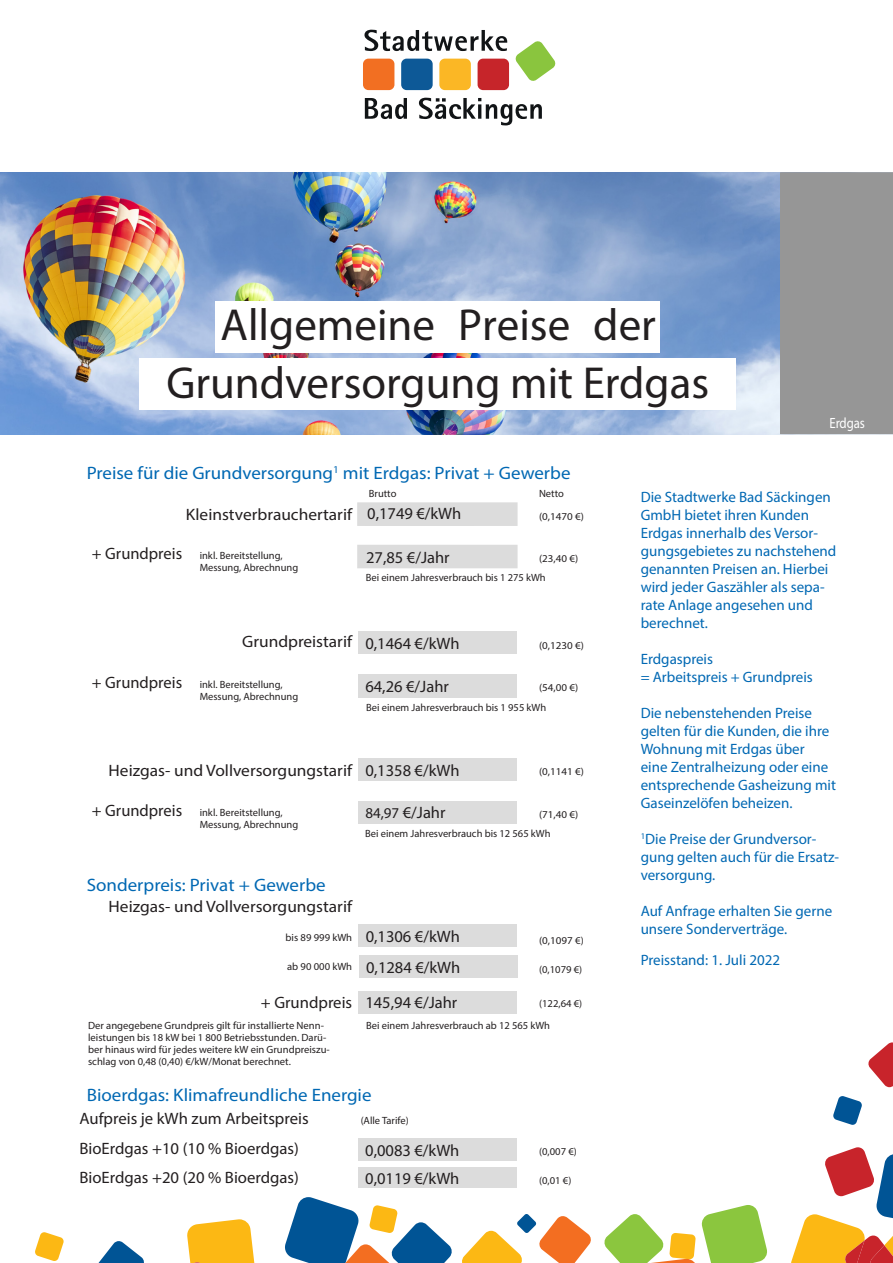
<style>
.page{position:relative;width:893px;height:1263px;background:#fff}
.page>*{position:absolute;margin:0;border:0;box-sizing:border-box;transform-origin:0 0}
.t1{font:45px "Myriad Pro";color:#231f20}
.t2{font:18px "Myriad Pro";color:#0068b3;scale:1.05 1}
.t3{font:16.5px "Myriad Pro";color:#231f20}
.t4{font:16.5px "Myriad Pro";color:#231f20;scale:1.05 1}
.t5{font:15px/18px "Myriad Pro";color:#0068b3}
.t6{font:14.85px "Myriad Pro";letter-spacing:-.01em;color:#fff;scale:.86 1}
.t7{font:10.5px/12px "Myriad Pro";color:#231f20}
.t8{font:10.5px "Myriad Pro";color:#231f20;scale:1.05 1}
.s1{font-size:16.5px}
.s2{font-size:15px}
</style>
<div class="page">
<img style="left:0;top:172px;width:780px;height:262px">
<div style="left:215px;top:301px;width:445px;height:52px;background:#fff"></div>
<div style="left:139px;top:358px;width:597px;height:52px;background:#fff"></div>
<div style="left:363px;top:59px;width:31px;height:31px;background:#f26f22;border-radius:6px"></div>
<div style="left:401px;top:59px;width:32px;height:31px;background:#0d5997;border-radius:6px"></div>
<div style="left:439px;top:59px;width:32px;height:31px;background:#fbb725;border-radius:6px"></div>
<div style="left:478px;top:59px;width:31px;height:31px;background:#c6252a;border-radius:6px"></div>
<svg style="left:515px;top:41px;width:41px;height:40px"></svg>
<svg style="left:364px;top:30px;width:143px;height:21px"></svg>
<svg style="left:365px;top:98px;width:42px;height:21px"></svg>
<svg style="left:419px;top:98px;width:123px;height:27px"></svg>
<div style="left:358px;top:545px;width:159px;height:23px;background:#dcdcdc"></div>
<div style="left:358px;top:758px;width:159px;height:22px;background:#dcdcdc"></div>
<div style="left:358px;top:801px;width:159px;height:22px;background:#dcdcdc"></div>
<div style="left:358px;top:991px;width:159px;height:22px;background:#dcdcdc"></div>
<div style="left:358px;top:675px;width:159px;height:23px;background:#dcdcdc"></div>
<div style="left:357px;top:502px;width:161px;height:24px;background:#dcdcdc;border:2px solid #dcdcdc"></div>
<div style="left:358px;top:631px;width:159px;height:23px;background:#dcdcdc"></div>
<div style="left:780px;top:172px;width:113px;height:262px;background:#969696"></div>
<div style="left:358px;top:925px;width:159px;height:22px;background:#dcdcdc"></div>
<div style="left:359px;top:955px;width:159px;height:22px;background:#dcdcdc"></div>
<div style="left:358px;top:1139px;width:159px;height:22px;background:#dcdcdc"></div>
<div style="left:358px;top:1167px;width:159px;height:21px;background:#dcdcdc"></div>
<svg style="left:833px;top:1096px;width:29px;height:29px"></svg>
<svg style="left:285px;top:1197px;width:167px;height:66px"></svg>
<svg style="left:35px;top:1232px;width:29px;height:29px"></svg>
<svg style="left:868px;top:1042px;width:25px;height:45px"></svg>
<svg style="left:98px;top:1241px;width:46px;height:22px"></svg>
<svg style="left:791px;top:1147px;width:102px;height:116px"></svg>
<svg style="left:187px;top:1219px;width:68px;height:44px;background:#fcc134"></svg>
<svg style="left:604px;top:1205px;width:163px;height:58px"></svg>
<svg style="left:462px;top:1214px;width:129px;height:49px"></svg>
<p class="t1" style="left:220px;top:297px;width:437px">Allgemeine Preise der</p>
<p class="t1" style="left:166px;top:355px;width:544px">Grundversorgung mit Erdgas</p>
<p class="t2" style="left:87px;top:462px;width:462px">Preise für die Grundversorgung<sup>1</sup> mit Erdgas: Privat + Gewerbe</p>
<p class="t6" style="left:829px;top:413px;width:43px">Erdgas</p>
<p class="t4" style="left:186px;top:504px;width:160px">Kleinstverbrauchertarif</p>
<p class="t7" style="left:200px;top:550px;width:100px;text-indent:-108px"><span class="s1">+ Grundpreis</span> inkl. Bereitstellung,<br>Messung, Abrechnung</p>
<p class="t7" style="left:369px;top:487px;width:29px">Brutto</p>
<p class="t7" style="left:539px;top:487px;width:26px">Netto</p>
<p class="t3" style="left:367px;top:503px;width:96px">0,1749 €/kWh</p>
<p class="t3" style="left:366px;top:547px;width:85px">27,85 €/Jahr</p>
<p class="t8" style="left:539px;top:510px;width:44px">(0,1470 €)</p>
<p class="t8" style="left:539px;top:552px;width:39px">(23,40 €)</p>
<p class="t7" style="left:366px;top:571px;width:182px">Bei einem Jahresverbrauch bis 1 275 kWh</p>
<p class="t4" style="left:242px;top:632px;width:106px">Grundpreistarif</p>
<p class="t7" style="left:200px;top:679px;width:100px;text-indent:-108px"><span class="s1">+ Grundpreis</span> inkl. Bereitstellung,<br>Messung, Abrechnung</p>
<p class="t3" style="left:365px;top:633px;width:96px">0,1464 €/kWh</p>
<p class="t3" style="left:365px;top:677px;width:85px">64,26 €/Jahr</p>
<p class="t8" style="left:539px;top:639px;width:44px">(0,1230 €)</p>
<p class="t8" style="left:539px;top:681px;width:39px">(54,00 €)</p>
<p class="t7" style="left:366px;top:701px;width:182px">Bei einem Jahresverbrauch bis 1 955 kWh</p>
<p class="t4" style="left:109px;top:761px;width:233px">Heizgas- und Vollversorgungstarif</p>
<p class="t7" style="left:200px;top:806px;width:100px;text-indent:-108px"><span class="s1">+ Grundpreis</span> inkl. Bereitstellung,<br>Messung, Abrechnung</p>
<p class="t3" style="left:365px;top:760px;width:96px">0,1358 €/kWh</p>
<p class="t3" style="left:365px;top:803px;width:82px"><span class="s2">84,97</span> €/Jahr</p>
<p class="t8" style="left:539px;top:765px;width:44px">(0,1141 €)</p>
<p class="t8" style="left:539px;top:807px;width:39px">(71,40 €)</p>
<p class="t7" style="left:365px;top:827px;width:187px">Bei einem Jahresverbrauch bis 12 565 kWh</p>
<p class="t2" style="left:87px;top:874px;width:229px">Sonderpreis: Privat + Gewerbe</p>
<p class="t4" style="left:109px;top:897px;width:233px">Heizgas- und Vollversorgungstarif</p>
<p class="t7" style="left:286px;top:932px;width:68px">bis 89 999 kWh</p>
<p class="t7" style="left:287px;top:961px;width:67px">ab 90 000 kWh</p>
<p class="t3" style="left:261px;top:993px;width:93px">+ Grundpreis</p>
<p class="t7" style="left:88px;top:1019px;width:243px">Der angegebene Grundpreis gilt für installierte Nenn&shy;leistungen bis 18 kW bei 1 800 Betriebsstunden. Darü&shy;ber hinaus wird für jedes weitere kW ein Grundpreiszu&shy;schlag von 0,48 (0,40) €/kW/Monat berechnet.</p>
<p class="t3" style="left:366px;top:926px;width:96px">0,1306 €/kWh</p>
<p class="t3" style="left:366px;top:957px;width:96px">0,1284 €/kWh</p>
<p class="t3" style="left:365px;top:992px;width:93px">145,94 €/Jahr</p>
<p class="t8" style="left:539px;top:934px;width:44px">(0,1097 €)</p>
<p class="t7" style="left:539px;top:964px;width:45px">(0,1079 €)</p>
<p class="t7" style="left:539px;top:997px;width:45px">(122,64 €)</p>
<p class="t7" style="left:366px;top:1019px;width:185px">Bei einem Jahresverbrauch ab 12 565 kWh</p>
<p class="t2" style="left:87px;top:1084px;width:273px">Bioerdgas: Klimafreundliche Energie</p>
<p class="t3" style="left:80px;top:1108px;width:231px">Aufpreis je kWh zum Arbeitspreis</p>
<p class="t3" style="left:80px;top:1138px;width:221px">BioErdgas +10 (10 % Bioerdgas)</p>
<p class="t3" style="left:80px;top:1167px;width:221px">BioErdgas +20 (20 % Bioerdgas)</p>
<p class="t7" style="left:361px;top:1114px;width:49px">(Alle Tarife)</p>
<p class="t3" style="left:365px;top:1140px;width:96px">0,0083 €/kWh</p>
<p class="t3" style="left:365px;top:1168px;width:96px">0,0119 €/kWh</p>
<p class="t7" style="left:539px;top:1145px;width:39px">(0,007 €)</p>
<p class="t7" style="left:539px;top:1175px;width:34px">(0,01 €)</p>
<p class="t5" style="left:641px;top:488px;width:197px">Die Stadtwerke Bad Säckingen<br>GmbH bietet ihren Kunden<br>Erdgas innerhalb des Versor&shy;gungsgebietes zu nachstehend genannten Preisen an. Hierbei wird jeder Gaszähler als sepa&shy;rate Anlage angesehen und berechnet.</p>
<p class="t5" style="left:641px;top:650px;width:74px">Erdgaspreis</p>
<p class="t5" style="left:641px;top:668px;width:174px">= Arbeitspreis + Grundpreis</p>
<p class="t5" style="left:641px;top:704px;width:197px">Die nebenstehenden Preise gelten für die Kunden, die ihre<br>Wohnung mit Erdgas über<br>eine Zentralheizung oder eine entsprechende Gasheizung mit<br>Gaseinzelöfen beheizen.</p>
<p class="t5" style="left:641px;top:830px;width:200px"><sup>1</sup>Die Preise der Grundversor&shy;gung gelten auch für die Ersatz&shy;versorgung.</p>
<p class="t5" style="left:641px;top:902px;width:193px">Auf Anfrage erhalten Sie gerne unsere Sonderverträge.</p>
<p class="t5" style="left:641px;top:950px;width:141px">Preisstand: 1. Juli 2022</p>
</div>
